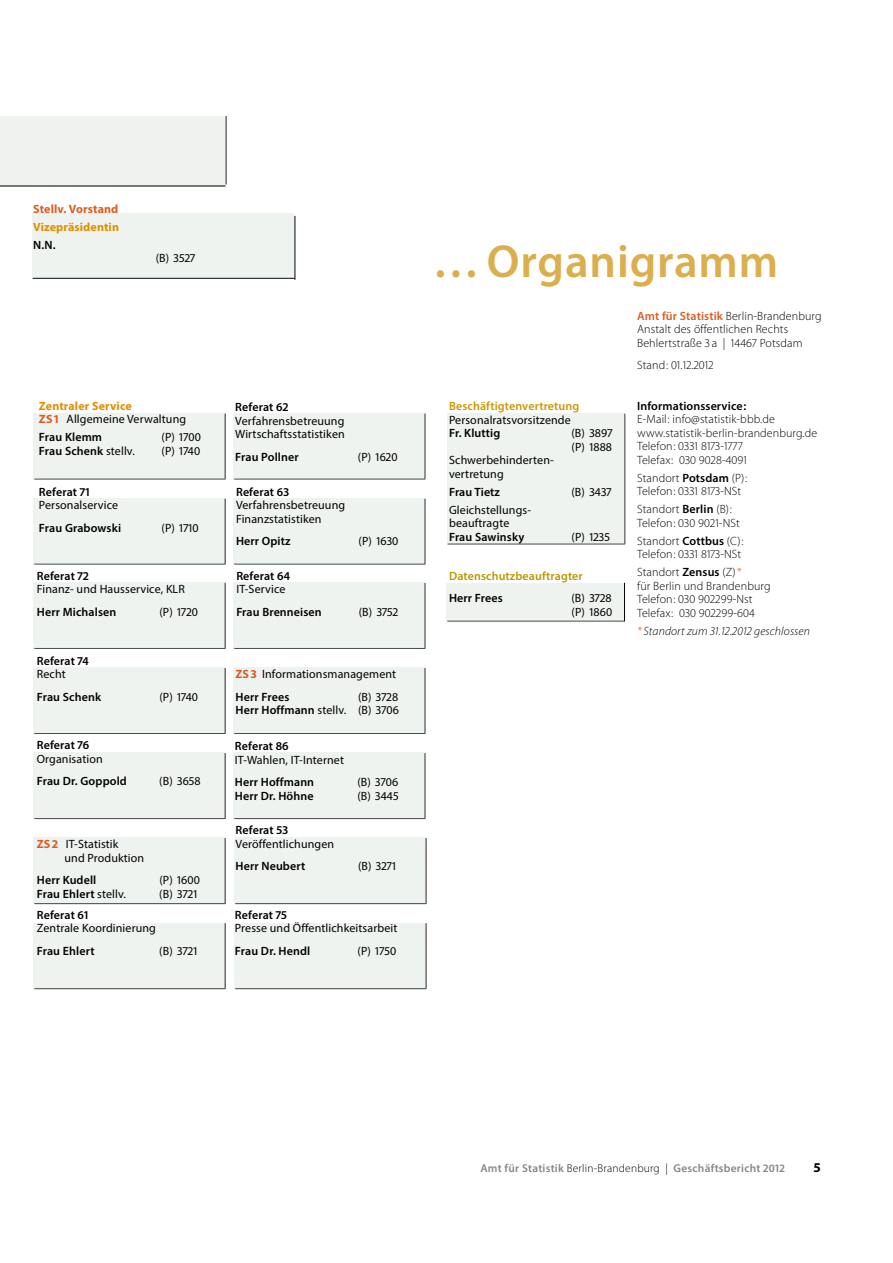
<style>
.page{position:relative;width:893px;height:1263px;background:#fff}
.page>*{position:absolute;margin:0;border:0;box-sizing:border-box;transform-origin:0 0}
.t1{font:600 46.5px "Myriad Pro";letter-spacing:.02em;color:#dbaf4d}
.t2{font:700 13.5px "Myriad Pro";color:#000}
.t3{font:12px/13.5px "Myriad Pro";letter-spacing:.01em;color:#000}
.t4{font:300 12px/13.5px "Myriad Pro";letter-spacing:.01em;color:#000}
.t5{font:600 12px "Myriad Pro";letter-spacing:.01em;color:#000}
.t6{font:italic 300 12px "Myriad Pro";letter-spacing:.01em;color:#000}
.t7{font:600 12px "Myriad Pro";letter-spacing:.01em;color:#cd9700}
.t8{font:600 12px "Myriad Pro";letter-spacing:.01em;color:#b89800}
.t9{font:700 12px "Myriad Pro";letter-spacing:.01em;color:#da5d21}
.t10{font:700 12px "Myriad Pro";letter-spacing:.01em;color:#dd9100}
.t11{font:600 11.4px "Myriad Pro";letter-spacing:.02em;color:#878786}
.s1{font-weight:700;color:#dd9100}
.s2{font-weight:700;color:#da5d21}
.s3{font-weight:400}
.s4{font-weight:600}
.s5{font-weight:600;color:#da5d21}
.s6{color:#da5d21}
.s7{font-weight:300;color:#000}
</style>
<div class="page">
<div style="left:33px;top:213px;width:261px;height:64px;background:#eff3f0"></div>
<hr style="left:226px;top:116px;width:1px;height:69px;background:#000">
<hr style="left:33px;top:278px;width:262px;height:1px;background:#000">
<hr style="left:295px;top:216px;width:1px;height:64px;background:#000">
<hr style="left:225px;top:414px;width:1px;height:65px;background:#000">
<hr style="left:34px;top:479px;width:191px;height:1px;background:#000">
<div style="left:33px;top:413px;width:192px;height:66px;background:#eff3f0"></div>
<hr style="left:425px;top:414px;width:1px;height:65px;background:#000">
<hr style="left:234px;top:479px;width:191px;height:1px;background:#000">
<div style="left:233px;top:413px;width:192px;height:66px;background:#eff3f0"></div>
<hr style="left:225px;top:499px;width:1px;height:65px;background:#000">
<hr style="left:34px;top:564px;width:191px;height:1px;background:#000">
<div style="left:33px;top:498px;width:192px;height:66px;background:#eff3f0"></div>
<hr style="left:425px;top:499px;width:1px;height:65px;background:#000">
<hr style="left:234px;top:564px;width:191px;height:1px;background:#000">
<div style="left:233px;top:498px;width:192px;height:66px;background:#eff3f0"></div>
<hr style="left:225px;top:583px;width:1px;height:65px;background:#000">
<div style="left:33px;top:583px;width:192px;height:66px;background:#eff3f0"></div>
<hr style="left:425px;top:583px;width:1px;height:65px;background:#000">
<div style="left:233px;top:583px;width:192px;height:66px;background:#eff3f0"></div>
<hr style="left:225px;top:668px;width:1px;height:65px;background:#000">
<div style="left:33px;top:668px;width:192px;height:66px;background:#eff3f0"></div>
<hr style="left:425px;top:668px;width:1px;height:65px;background:#000">
<div style="left:233px;top:668px;width:192px;height:66px;background:#eff3f0"></div>
<hr style="left:225px;top:753px;width:1px;height:65px;background:#000">
<div style="left:33px;top:753px;width:192px;height:66px;background:#eff3f0"></div>
<hr style="left:425px;top:753px;width:1px;height:65px;background:#000">
<div style="left:233px;top:753px;width:192px;height:66px;background:#eff3f0"></div>
<hr style="left:624px;top:414px;width:1px;height:130px;background:#000">
<hr style="left:448px;top:544px;width:177px;height:1px;background:#000">
<div style="left:447px;top:413px;width:177px;height:132px;background:#eff3f0"></div>
<hr style="left:624px;top:583px;width:1px;height:38px;background:#000">
<hr style="left:447px;top:621px;width:178px;height:1px;background:#000">
<div style="left:446px;top:583px;width:178px;height:38px;background:#eff3f0"></div>
<div style="left:0;top:116px;width:225px;height:71px;background:#eff2ef"></div>
<hr style="left:0;top:186px;width:225px;height:1px;background:#000">
<hr style="left:225px;top:838px;width:1px;height:65px;background:#000">
<div style="left:33px;top:838px;width:192px;height:66px;background:#eff3f0"></div>
<hr style="left:225px;top:923px;width:1px;height:65px;background:#000">
<div style="left:33px;top:923px;width:192px;height:66px;background:#eff3f0"></div>
<hr style="left:426px;top:838px;width:1px;height:65px;background:#000">
<div style="left:234px;top:838px;width:192px;height:66px;background:#eff3f0"></div>
<hr style="left:426px;top:923px;width:1px;height:65px;background:#000">
<div style="left:234px;top:923px;width:192px;height:66px;background:#eff3f0"></div>
<p class="t9" style="left:33px;top:201px;width:87px">Stellv. Vorstand</p>
<p class="t10" style="left:33px;top:219px;width:87px">Vizepräsidentin</p>
<p class="t5" style="left:33px;top:237px;width:24px">N.N.</p>
<p class="t3" style="left:156px;top:251px;width:41px">(B) 3527</p>
<p class="t3" style="left:39px;top:399px;width:149px"><span class="s1">Zentraler Service<br></span><span class="s2">ZS 1</span> Allgemeine Verwaltung</p>
<p class="t5" style="left:39px;top:429px;width:65px">Frau Klemm</p>
<p class="t3" style="left:161px;top:430px;width:41px">(P) 1700</p>
<p class="t5" style="left:39px;top:443px;width:97px">Frau Schenk <span class="s3">stellv.</span></p>
<p class="t3" style="left:161px;top:444px;width:40px">(P) 1740</p>
<p class="t5" style="left:39px;top:484px;width:52px">Referat 71</p>
<p class="t3" style="left:39px;top:498px;width:81px">Personalservice</p>
<p class="t5" style="left:39px;top:520px;width:84px">Frau Grabowski</p>
<p class="t3" style="left:161px;top:521px;width:39px">(P) 1710</p>
<p class="t5" style="left:37px;top:568px;width:53px">Referat 72</p>
<p class="t3" style="left:37px;top:582px;width:149px">Finanz- und Hausservice, KLR</p>
<p class="t5" style="left:37px;top:604px;width:81px">Herr Michalsen</p>
<p class="t3" style="left:159px;top:605px;width:40px">(P) 1720</p>
<p class="t5" style="left:37px;top:653px;width:53px">Referat 74</p>
<p class="t3" style="left:37px;top:667px;width:30px">Recht</p>
<p class="t5" style="left:37px;top:689px;width:66px">Frau Schenk</p>
<p class="t3" style="left:159px;top:690px;width:40px">(P) 1740</p>
<p class="t5" style="left:37px;top:737px;width:54px">Referat 76</p>
<p class="t3" style="left:37px;top:752px;width:67px">Organisation</p>
<p class="t5" style="left:37px;top:773px;width:92px">Frau Dr. Goppold</p>
<p class="t3" style="left:159px;top:774px;width:43px">(B) 3658</p>
<p class="t3" style="left:64px;top:837px;width:81px;text-indent:-28px"><span class="s2">ZS 2</span> IT-Statistik<br>und Produktion</p>
<p class="t5" style="left:37px;top:872px;width:61px">Herr Kudell</p>
<p class="t3" style="left:159px;top:873px;width:42px">(P) 1600</p>
<p class="t5" style="left:37px;top:886px;width:91px">Frau Ehlert <span class="s3">stellv.</span></p>
<p class="t3" style="left:159px;top:887px;width:40px">(B) 3721</p>
<p class="t5" style="left:37px;top:907px;width:53px">Referat 61</p>
<p class="t3" style="left:37px;top:921px;width:121px">Zentrale Koordinierung</p>
<p class="t5" style="left:37px;top:943px;width:59px">Frau Ehlert</p>
<p class="t3" style="left:159px;top:944px;width:40px">(B) 3721</p>
<p class="t5" style="left:235px;top:399px;width:55px">Referat 62</p>
<p class="t3" style="left:235px;top:414px;width:111px">Verfahrensbetreuung<br>Wirtschaftsstatistiken</p>
<p class="t5" style="left:235px;top:449px;width:65px">Frau Pollner</p>
<p class="t3" style="left:358px;top:450px;width:41px">(P) 1620</p>
<p class="t5" style="left:236px;top:484px;width:55px">Referat 63</p>
<p class="t3" style="left:236px;top:498px;width:111px">Verfahrensbetreuung<br>Finanzstatistiken</p>
<p class="t5" style="left:236px;top:534px;width:56px">Herr Opitz</p>
<p class="t3" style="left:359px;top:534px;width:41px">(P) 1630</p>
<p class="t5" style="left:236px;top:568px;width:55px">Referat 64</p>
<p class="t3" style="left:236px;top:582px;width:51px">IT-Service</p>
<p class="t5" style="left:236px;top:604px;width:87px">Frau Brenneisen</p>
<p class="t3" style="left:359px;top:605px;width:41px">(B) 3752</p>
<p class="t3" style="left:236px;top:663px;width:162px;line-height:22.5px"><span class="s2">ZS 3</span> Informationsmanagement<br><span class="s4">Herr Frees</span></p>
<p class="t3" style="left:236px;top:690px;width:165px;text-align:right">(B) 3728<br><span class="s4">Herr Hoffmann</span> stellv. (B) 3706</p>
<p class="t5" style="left:235px;top:738px;width:55px">Referat 86</p>
<p class="t3" style="left:235px;top:752px;width:111px">IT-Wahlen, IT-Internet</p>
<p class="t5" style="left:235px;top:774px;width:81px">Herr Hoffmann</p>
<p class="t3" style="left:357px;top:775px;width:42px">(B) 3706</p>
<p class="t5" style="left:235px;top:788px;width:80px">Herr Dr. Höhne</p>
<p class="t3" style="left:357px;top:788px;width:43px">(B) 3445</p>
<p class="t5" style="left:236px;top:823px;width:54px">Referat 53</p>
<p class="t3" style="left:236px;top:837px;width:100px">Veröffentlichungen</p>
<p class="t5" style="left:236px;top:859px;width:71px">Herr Neubert</p>
<p class="t3" style="left:358px;top:859px;width:40px">(B) 3271</p>
<p class="t5" style="left:235px;top:907px;width:54px">Referat 75</p>
<p class="t3" style="left:235px;top:921px;width:164px">Presse und Öffentlichkeitsarbeit</p>
<p class="t5" style="left:235px;top:943px;width:77px">Frau Dr. Hendl</p>
<p class="t3" style="left:357px;top:944px;width:40px">(P) 1750</p>
<h1 class="t1" style="left:433px;top:232px;width:347px">…Organigramm</h1>
<p class="t4" style="left:637px;top:309px;width:186px"><span class="s5">Amt für Statistik</span> Berlin-Brandenburg<br>Anstalt des öffentlichen Rechts<br>Behlertstraße 3 a | 14467 Potsdam</p>
<p class="t4" style="left:637px;top:358px;width:78px">Stand: 01.12.2012</p>
<p class="t5" style="left:637px;top:398px;width:111px">Informationsservice:</p>
<p class="t4" style="left:637px;top:412px;width:182px">E-Mail: info@statistik-bbb.de www.statistik-berlin-brandenburg.de<br>Telefon: 0331 8173-1777<br>Telefax: 030 9028-4091</p>
<p class="t4" style="left:637px;top:471px;width:112px">Standort <span class="s4">Potsdam</span> (P):<br>Telefon: 0331 8173-NSt</p>
<p class="t4" style="left:637px;top:502px;width:104px">Standort <span class="s4">Berlin</span> (B):<br>Telefon: 030 9021-NSt</p>
<p class="t4" style="left:637px;top:534px;width:108px">Standort <span class="s4">Cottbus</span> (C):<br>Telefon: 0331 8173-NSt</p>
<p class="t4" style="left:637px;top:565px;width:135px">Standort <span class="s4">Zensus</span> (Z)<span class="s6">*<br></span>für Berlin und Brandenburg<br>Telefon: 030 902299-Nst<br>Telefax: 030 902299-604</p>
<p class="t6" style="left:637px;top:623px;width:174px"><span class="s6">*</span> Standort zum 31.12.2012 geschlossen</p>
<p class="t7" style="left:449px;top:398px;width:132px">Beschäftigtenvertretung</p>
<p class="t3" style="left:449px;top:413px;width:123px">Personalratsvorsitzende</p>
<p class="t5" style="left:449px;top:425px;width:53px">Fr. Kluttig</p>
<p class="t3" style="left:571px;top:426px;width:42px">(B) 3897 (P) 1888</p>
<p class="t3" style="left:449px;top:453px;width:106px">Schwerbehinderten&shy;vertretung</p>
<p class="t5" style="left:449px;top:484px;width:52px">Frau Tietz</p>
<p class="t3" style="left:571px;top:485px;width:42px">(B) 3437</p>
<p class="t3" style="left:449px;top:503px;width:83px">Gleichstellungs&shy;beauftragte</p>
<p class="t5" style="left:449px;top:529px;width:77px">Frau Sawinsky</p>
<p class="t3" style="left:572px;top:530px;width:40px">(P) 1235</p>
<p class="t8" style="left:449px;top:568px;width:135px">Datenschutzbeauftragter</p>
<p class="t5" style="left:449px;top:590px;width:55px">Herr Frees</p>
<p class="t3" style="left:571px;top:591px;width:42px">(B) 3728 (P) 1860</p>
<p class="t11" style="left:480px;top:1161px;width:306px">Amt für Statistik <span class="s7">Berlin-Brandenburg |</span> Geschäftsbericht 2012</p>
<p class="t2" style="left:814px;top:1159px;width:8px">5</p>
</div>
